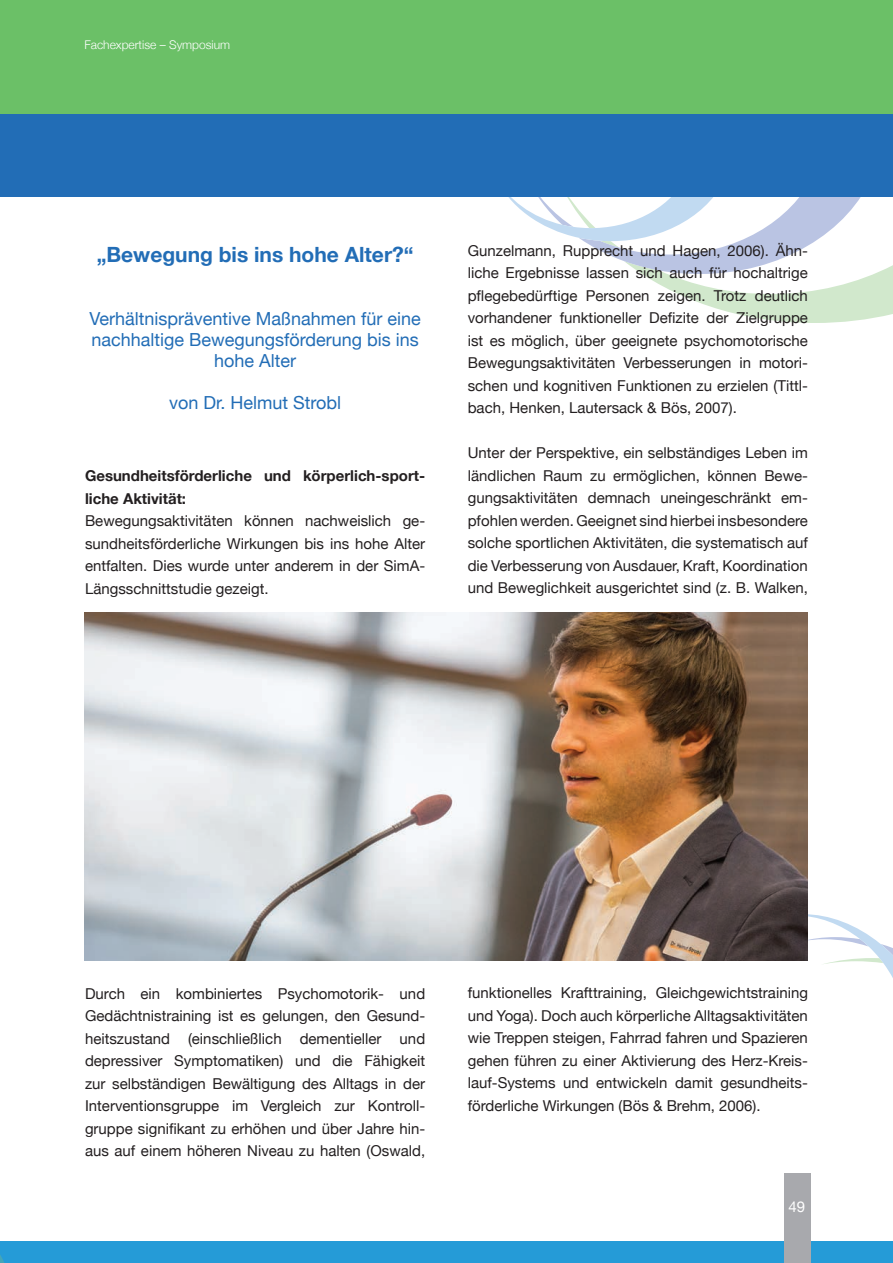
<style>
.page{position:relative;width:893px;height:1263px;background:#fff}
.page>*{position:absolute;margin:0;border:0;box-sizing:border-box;transform-origin:0 0}
.t1{font:700 21px "Helvetica Neue";color:#226db6}
.t2{font:18px/21px "Helvetica Neue";color:#226db6;text-align:center}
.t3{font:15px/22.5px "Helvetica Neue";color:#231f20;text-align:justify}
.t4{font:700 15px/22.5px "Helvetica Neue";color:#231f20}
.t5{font:15px "Helvetica Neue";color:#fff}
.t6{font:300 12px "Helvetica Neue";color:#fff}
</style>
<div class="page">
<svg style="left:642px;top:265px;width:251px;height:58px;fill:#d1e8cc"></svg>
<svg style="left:508px;top:197px;width:365px;height:77px"></svg>
<div style="left:0;top:83px;width:893px;height:114px;background:#226db6"></div>
<div style="left:0;top:0;width:893px;height:114px;background:#6bc067"></div>
<div style="left:0;top:1241px;width:893px;height:22px;background:#259bd7"></div>
<div style="left:784px;top:1173px;width:26px;height:90px;background:#a8a9ad"></div>
<svg style="left:780px;top:914px;width:113px;height:64px"></svg>
<svg style="left:0;top:1255px;width:4px;height:8px"></svg>
<hr style="left:0;top:0;width:1px;height:115px;background:#6bc067">
<img style="left:85px;top:612px;width:723px;height:348px">
<p class="t6" style="left:84px;top:35px;width:147px">Fachexpertise – Symposium</p>
<h1 class="t1" style="left:97px;top:238px;width:318px">„Bewegung bis ins hohe Alter?“</h1>
<p class="t2" style="left:90px;top:309px;width:333px">Verhältnispräventive Maßnahmen für eine nachhaltige Bewegungsförderung bis ins hohe Alter</p>
<p class="t2" style="left:169px;top:393px;width:174px">von Dr. Helmut Strobl</p>
<p class="t4" style="left:85px;top:465px;width:342px">Gesundheitsförderliche und körperlich-sport&shy;liche Aktivität:</p>
<p class="t3" style="left:85px;top:510px;width:342px">Bewegungsaktivitäten können nachweislich ge&shy;sundheitsförderliche Wirkungen bis ins hohe Alter entfalten. Dies wurde unter anderem in der SimA-Längsschnittstudie gezeigt.</p>
<p class="t3" style="left:468px;top:240px;width:342px">Gunzelmann, Rupprecht und Hagen, 2006). Ähn&shy;liche Ergebnisse lassen sich auch für hochaltrige pflegebedürftige Personen zeigen. Trotz deutlich vorhandener funktioneller Defizite der Zielgruppe ist es möglich, über geeignete psychomotorische Bewegungsaktivitäten Verbesserungen in motori&shy;schen und kognitiven Funktionen zu erzielen (Tittl&shy;bach, Henken, Lautersack &amp; Bös, 2007).</p>
<p class="t3" style="left:468px;top:443px;width:342px">Unter der Perspektive, ein selbständiges Leben im ländlichen Raum zu ermöglichen, können Bewe&shy;gungsaktivitäten demnach uneingeschränkt em&shy;pfohlen werden. Geeignet sind hierbei insbesondere solche sportlichen Aktivitäten, die systematisch auf die Verbesserung von Ausdauer, Kraft, Koordination und Beweglichkeit ausgerichtet sind (z. B. Walken,</p>
<p class="t3" style="left:85px;top:983px;width:342px">Durch ein kombiniertes Psychomotorik- und Gedächtnistraining ist es gelungen, den Gesund&shy;heitszustand (einschließlich dementieller und depressiver Symptomatiken) und die Fähigkeit zur selbständigen Bewältigung des Alltags in der Interventionsgruppe im Vergleich zur Kontroll&shy;gruppe signifikant zu erhöhen und über Jahre hin&shy;aus auf einem höheren Niveau zu halten (Oswald,</p>
<p class="t3" style="left:468px;top:983px;width:342px">funktionelles Krafttraining, Gleichgewichtstraining und Yoga). Doch auch körperliche Alltagsaktivitäten wie Treppen steigen, Fahrrad fahren und Spazieren gehen führen zu einer Aktivierung des Herz-Kreis&shy;lauf-Systems und entwickeln damit gesundheits&shy;förderliche Wirkungen (Bös &amp; Brehm, 2006).</p>
<p class="t5" style="left:789px;top:1196px;width:18px">49</p>
</div>
